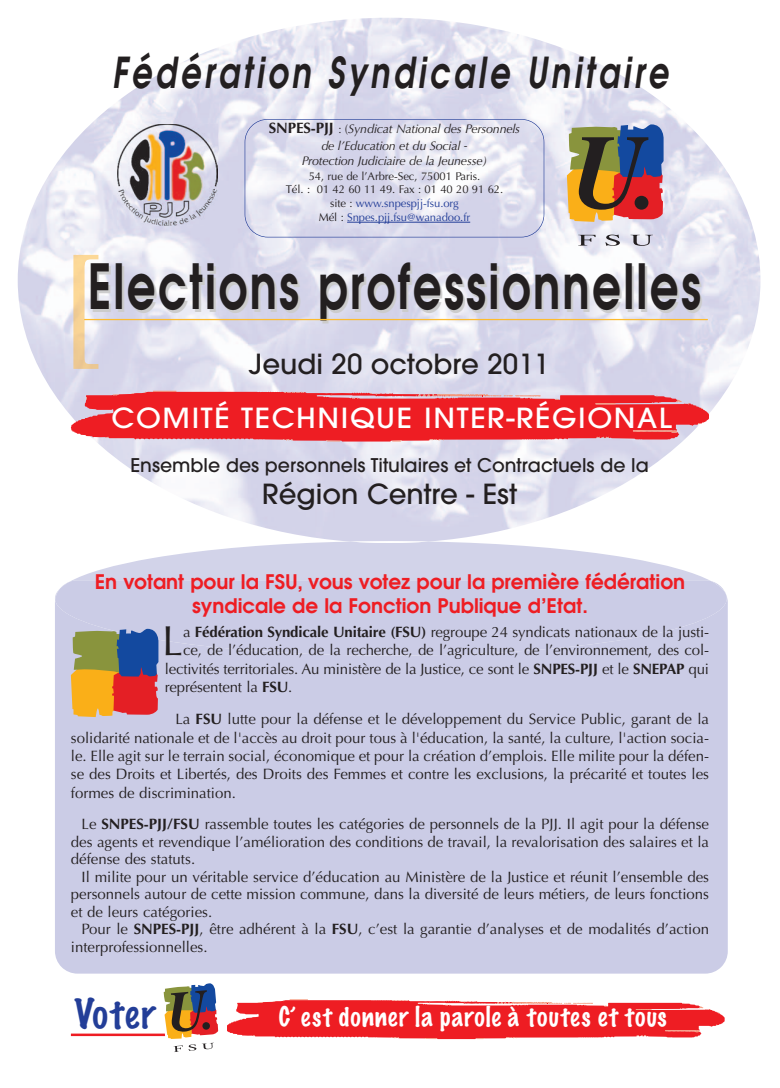
<style>
.page{position:relative;width:780px;height:1088px;background:#fff}
.page>*{position:absolute;margin:0;border:0;box-sizing:border-box;transform-origin:0 0}
.t1{font:600 61.88px "Avant Garde";letter-spacing:.05em;color:#231f20;scale:.73 1}
.t2{font:italic 600 42.5px "Avant Garde";letter-spacing:.11em;color:#231f20;scale:.75 1}
.t3{font:42px "Optima";color:#231f20}
.t4{font:100 37.5px "Marker Felt";letter-spacing:.04em;color:#233e98}
.t5{font:500 27.5px "Avant Garde";color:#231f20}
.t6{font:500 27.5px "Avant Garde";letter-spacing:.055em;color:#fff;scale:1.07 1}
.t7{font:100 25px "Marker Felt";letter-spacing:.045em;color:#fff}
.t8{font:600 20px/24px "Avant Garde";color:#ee1d23;text-align:center}
.t9{font:500 18.75px "Avant Garde";color:#231f20}
.t10{font:15px/17.5px "Optima";color:#231f20;text-align:justify}
.t11{font:italic 12.5px/16.5px "Optima";letter-spacing:-.015em;color:#231f20;text-align:center}
.t12{font:11.25px/13.8px "Optima";letter-spacing:-.005em;color:#231f20;text-align:center}
.s1{font-weight:700;font-style:normal;font-size:15px}
.s2{font-style:normal;font-size:11.25px}
.s3{font-style:normal}
.s4{color:#233e98}
.s5{font-weight:700}
</style>
<div class="page">
<img style="left:18px;top:18px;width:742px;height:523px">
<div style="left:55px;top:595px;width:672px;height:378px;background:#cbcce6"></div>
<svg style="left:73px;top:541px;width:636px;height:39px;fill:#d2d3e9"></svg>
<img style="left:350px;top:541px;width:78px;height:2px">
<div style="left:55px;top:580px;width:671px;height:76px;background:#cbcce6"></div>
<hr style="left:71px;top:1033px;width:101px;height:3px;background:#ee1d23">
<img style="left:73px;top:255px;width:25px;height:114px">
<svg style="left:70px;top:391px;width:639px;height:50px;background:#eb3c44"></svg>
<svg style="left:71px;top:629px;width:87px;height:88px;background:#a37553"></svg>
<svg style="left:567px;top:124px;width:96px;height:98px;background:#8d6751"></svg>
<div style="left:634px;top:196px;width:14px;height:14px;background:#231f20;border-radius:50%"></div>
<svg style="left:578px;top:235px;width:17px;height:11px"></svg>
<svg style="left:605px;top:235px;width:14px;height:11px"></svg>
<svg style="left:630px;top:235px;width:23px;height:11px"></svg>
<img style="left:117px;top:124px;width:100px;height:102px">
<hr style="left:84px;top:319px;width:623px;height:1px;background:#fdbb2e">
<svg style="left:228px;top:999px;width:497px;height:40px;background:#f0454a"></svg>
<svg style="left:161px;top:983px;width:58px;height:69px"></svg>
<div style="left:244px;top:119px;width:300px;height:118px;border:1px solid #233e98;border-radius:23px"></div>
<hr style="left:347px;top:222px;width:123px;height:1px;background:#233e98">
<h2 class="t2" style="left:112px;top:49px;width:743px">Fédération Syndicale Unitaire</h2>
<p class="t11" style="left:269px;top:121px;width:253px"><span class="s1">SNPES-PJJ</span> <span class="s2">:</span> <span class="s3">(</span>Syndicat National des Personnels de l’Education et du Social -</p>
<p class="t11" style="left:302px;top:153px;width:187px">Protection Judiciaire de la Jeunesse)</p>
<p class="t12" style="left:286px;top:170px;width:219px">54, rue de l’Arbre-Sec, 75001 Paris.<br>Tél. : 01 42 60 11 49. Fax : 01 40 20 91 62. site : <span class="s4">www.snpespjj-fsu.org<br></span>Mél : <span class="s4">Snpes.pjj.fsu@wanadoo.fr</span></p>
<h1 class="t1" style="left:88px;top:251px;width:841px">Elections professionnelles</h1>
<h3 class="t5" style="left:249px;top:354px;width:302px">Jeudi 20 octobre 2011</h3>
<h3 class="t6" style="left:111px;top:407px;width:525px">COMITÉ TECHNIQUE INTER-RÉGIONAL</h3>
<p class="t9" style="left:130px;top:458px;width:520px">Ensemble des personnels Titulaires et Contractuels de la</p>
<h3 class="t5" style="left:262px;top:484px;width:256px">Région Centre - Est</h3>
<h3 class="t8" style="left:95px;top:570px;width:592px">En votant pour la FSU, vous votez pour la première fédération syndicale de la Fonction Publique d’Etat.</h3>
<h3 class="t3" style="left:162px;top:624px;width:22px">L</h3>
<p class="t10" style="left:183px;top:624px;width:527px">a <span class="s5">Fédération Syndicale Unitaire (FSU)</span> regroupe 24 syndicats nationaux de la justi-</p>
<p class="t10" style="left:183px;top:643px;width:527px">ce, de l’éducation, de la recherche, de l’agriculture, de l’environnement, des col-</p>
<p class="t10" style="left:165px;top:661px;width:546px">lectivités territoriales. Au ministère de la Justice, ce sont le <span class="s5">SNPES-PJJ</span> et le <span class="s5">SNEPAP</span> qui</p>
<p class="t10" style="left:165px;top:680px;width:129px">représentent la <span class="s5">FSU</span>.</p>
<p class="t10" style="left:71px;top:711px;width:639px;line-height:18.4px;text-indent:104px">La <span class="s5">FSU</span> lutte pour la défense et le développement du Service Public, garant de la solidarité nationale et de l'accès au droit pour tous à l'éducation, la santé, la culture, l'action socia&shy;le. Elle agit sur le terrain social, économique et pour la création d’emplois. Elle milite pour la défen&shy;se des Droits et Libertés, des Droits des Femmes et contre les exclusions, la précarité et toutes les formes de discrimination.</p>
<p class="t10" style="left:71px;top:817px;width:639px;text-indent:11px">Le <span class="s5">SNPES-PJJ/FSU</span> rassemble toutes les catégories de personnels de la PJJ. Il agit pour la défense des agents et revendique l’amélioration des conditions de travail, la revalorisation des salaires et la défense des statuts.</p>
<p class="t10" style="left:71px;top:869px;width:639px;text-indent:11px">Il milite pour un véritable service d’éducation au Ministère de la Justice et réunit l’ensemble des personnels autour de cette mission commune, dans la diversité de leurs métiers, de leurs fonctions et de leurs catégories.</p>
<p class="t10" style="left:71px;top:922px;width:639px;text-indent:11px">Pour le <span class="s5">SNPES-PJJ</span>, être adhérent à la <span class="s5">FSU</span>, c’est la garantie d’analyses et de modalités d’action interprofessionnelles.</p>
<h3 class="t4" style="left:75px;top:987px;width:82px">Voter</h3>
<h3 class="t7" style="left:279px;top:998px;width:389px">C’est donner la parole à toutes et tous</h3>
</div>
